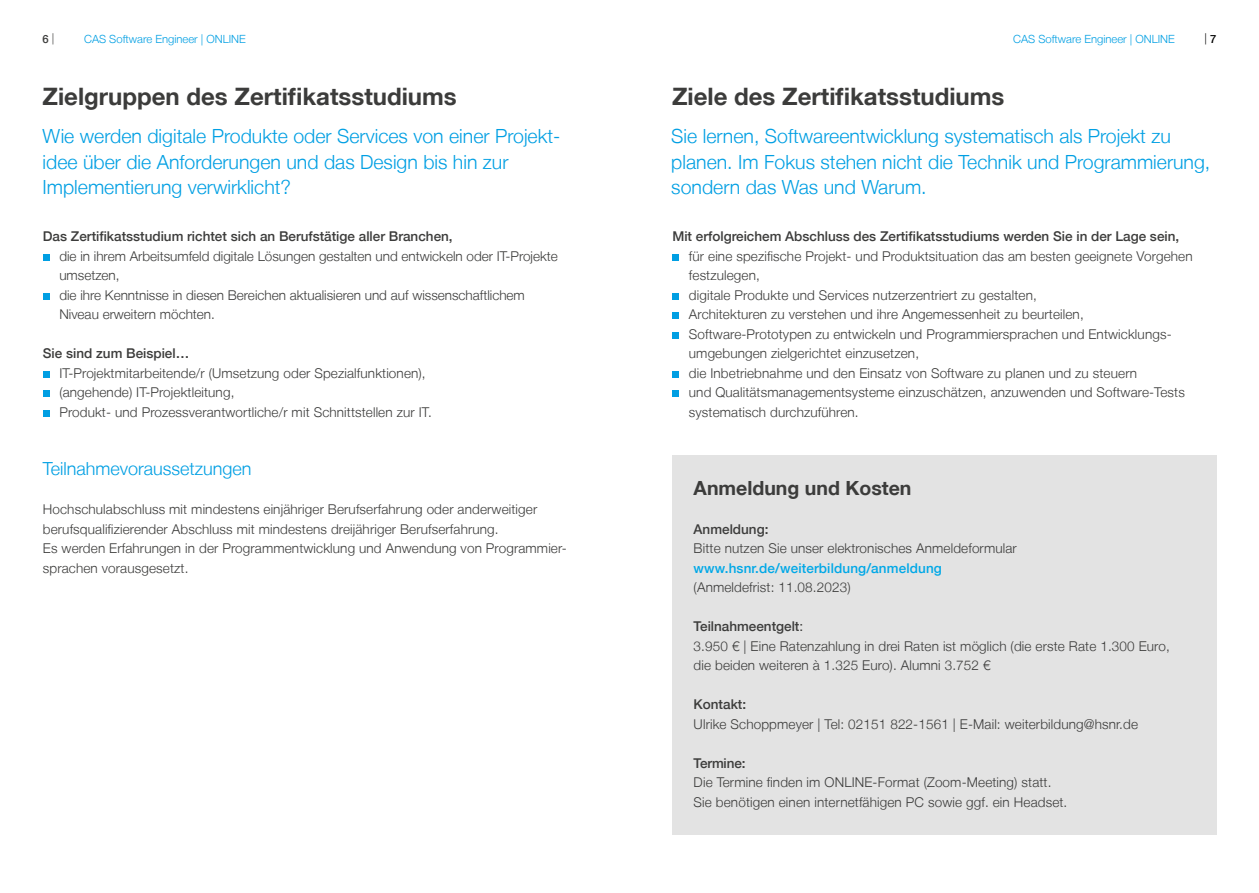
<style>
.page{position:relative;width:1259px;height:893px;background:#fff}
.page>*{position:absolute;margin:0;border:0;box-sizing:border-box;transform-origin:0 0}
.t1{font:700 24px "Helvetica Neue LT";color:#3c3c3b}
.t2{font:300 19.5px/25.5px "Helvetica Neue LT";color:#009fe3}
.t3{font:700 19.5px "Helvetica Neue LT";color:#3c3c3b}
.t4{font:300 18px "Helvetica Neue LT";color:#009fe3}
.t5{font:300 13.5px/19.5px "Helvetica Neue LT";letter-spacing:.01em;color:#3c3c3b}
.t6{font:500 13.5px "Helvetica Neue LT";color:#3c3c3b}
.t7{font:500 13.5px "Helvetica Neue LT";letter-spacing:.01em;color:#00a8e7}
.t8{font:300 11.25px "Helvetica Neue LT";color:#009fe3}
.t9{font:500 11.25px "Helvetica Neue LT";color:#3c3c3b}
.t10{font:300 11.25px "Helvetica Neue LT";color:#000}
.s1{font-weight:300}
.s2{font-weight:500}
.s3{font-weight:400}
</style>
<div class="page">
<div style="left:672px;top:455px;width:544px;height:379px;background:#e3e3e3"></div>
<div style="left:43px;top:254px;width:6px;height:7px;background:#009fe3"></div>
<div style="left:43px;top:293px;width:6px;height:7px;background:#009fe3"></div>
<div style="left:43px;top:371px;width:6px;height:7px;background:#009fe3"></div>
<svg style="left:43px;top:391px;width:6px;height:6px"></svg>
<div style="left:43px;top:410px;width:6px;height:7px;background:#009fe3"></div>
<div style="left:672px;top:254px;width:7px;height:7px;background:#009fe3"></div>
<div style="left:672px;top:293px;width:7px;height:7px;background:#009fe3"></div>
<div style="left:672px;top:313px;width:7px;height:6px;background:#009fe3"></div>
<div style="left:672px;top:332px;width:7px;height:7px;background:#009fe3"></div>
<div style="left:672px;top:371px;width:7px;height:7px;background:#009fe3"></div>
<div style="left:672px;top:391px;width:7px;height:6px;background:#009fe3"></div>
<p class="t9" style="left:43px;top:32px;width:13px">6 <span class="s1">|</span></p>
<p class="t8" style="left:84px;top:32px;width:163px">CAS Software Engineer | ONLINE</p>
<p class="t8" style="left:1013px;top:32px;width:163px">CAS Software Engineer | ONLINE</p>
<p class="t10" style="left:1204px;top:32px;width:14px">| <span class="s2">7</span></p>
<h1 class="t1" style="left:43px;top:81px;width:416px">Zielgruppen des Zertifikatsstudiums</h1>
<h1 class="t1" style="left:672px;top:81px;width:334px">Ziele des Zertifikatsstudiums</h1>
<h2 class="t2" style="left:43px;top:123px;width:519px">Wie werden digitale Produkte oder Services von einer Projekt&shy;idee über die Anforderungen und das Design bis hin zur<br>Implementierung verwirklicht?</h2>
<h2 class="t2" style="left:671px;top:123px;width:540px">Sie lernen, Softwareentwicklung systematisch als Projekt zu planen. Im Fokus stehen nicht die Technik und Programmierung, sondern das Was und Warum.</h2>
<p class="t6" style="left:43px;top:228px;width:411px">Das Zertifikatsstudium richtet sich an Berufstätige aller Branchen,</p>
<p class="t5" style="left:59px;top:246px;width:500px">die in ihrem Arbeitsumfeld digitale Lösungen gestalten und entwickeln oder IT-Projekte umsetzen,<br>die ihre Kenntnisse in diesen Bereichen aktualisieren und auf wissenschaftlichem Niveau erweitern möchten.</p>
<p class="t6" style="left:43px;top:345px;width:148px">Sie sind zum Beispiel…</p>
<p class="t5" style="left:59px;top:363px;width:374px">IT-Projektmitarbeitende/r (Umsetzung oder Spezialfunktionen), (angehende) IT-Projektleitung,<br>Produkt- und Prozessverantwortliche/r mit Schnittstellen zur IT.</p>
<h3 class="t4" style="left:43px;top:458px;width:210px">Teilnahmevoraussetzungen</h3>
<p class="t5" style="left:43px;top:499px;width:525px">Hochschulabschluss mit mindestens einjähriger Berufserfahrung oder anderweitiger berufsqualifizierender Abschluss mit mindestens dreijähriger Berufserfahrung.<br>Es werden Erfahrungen in der Programmentwicklung und Anwendung von Programmier&shy;sprachen vorausgesetzt.</p>
<p class="t6" style="left:672px;top:228px;width:508px">Mit erfolgreichem Abschluss des Zertifikatsstudiums werden Sie in der Lage sein,</p>
<p class="t5" style="left:689px;top:246px;width:505px">für eine spezifische Projekt- und Produktsituation das am besten geeignete Vorgehen festzulegen,<br>digitale Produkte und Services nutzerzentriert zu gestalten,<br>Architekturen zu verstehen und ihre Angemessenheit zu beurteilen, Software-Prototypen zu entwickeln und Programmiersprachen und Entwicklungs&shy;umgebungen zielgerichtet einzusetzen,<br>die Inbetriebnahme und den Einsatz von Software zu planen und zu steuern<br>und Qualitätsmanagementsysteme einzuschätzen, anzuwenden und Software-Tests systematisch durchzuführen.</p>
<h2 class="t3" style="left:693px;top:476px;width:219px">Anmeldung und Kosten</h2>
<p class="t6" style="left:693px;top:521px;width:76px">Anmeldung:</p>
<p class="t5" style="left:693px;top:538px;width:325px">Bitte nutzen Sie unser elektronisches Anmeldeformular</p>
<p class="t7" style="left:693px;top:560px;width:250px">www.hsnr.de/weiterbildung/anmeldung</p>
<p class="t5" style="left:693px;top:577px;width:158px">(Anmeldefrist: 11.08.2023)</p>
<p class="t5" style="left:693px;top:616px;width:477px"><span class="s2">Teilnahmeentgelt</span><span class="s3">:<br></span>3.950 € | Eine Ratenzahlung in drei Raten ist möglich (die erste Rate 1.300 Euro, die beiden weiteren à 1.325 Euro). Alumni 3.752 €</p>
<p class="t6" style="left:693px;top:696px;width:54px">Kontakt:</p>
<p class="t5" style="left:693px;top:714px;width:446px">Ulrike Schoppmeyer | Tel: 02151 822-1561 | E-Mail: weiterbildung@hsnr.de</p>
<p class="t6" style="left:693px;top:755px;width:53px">Termine:</p>
<p class="t5" style="left:693px;top:772px;width:375px">Die Termine finden im ONLINE-Format (Zoom-Meeting) statt.<br>Sie benötigen einen internetfähigen PC sowie ggf. ein Headset.</p>
</div>
